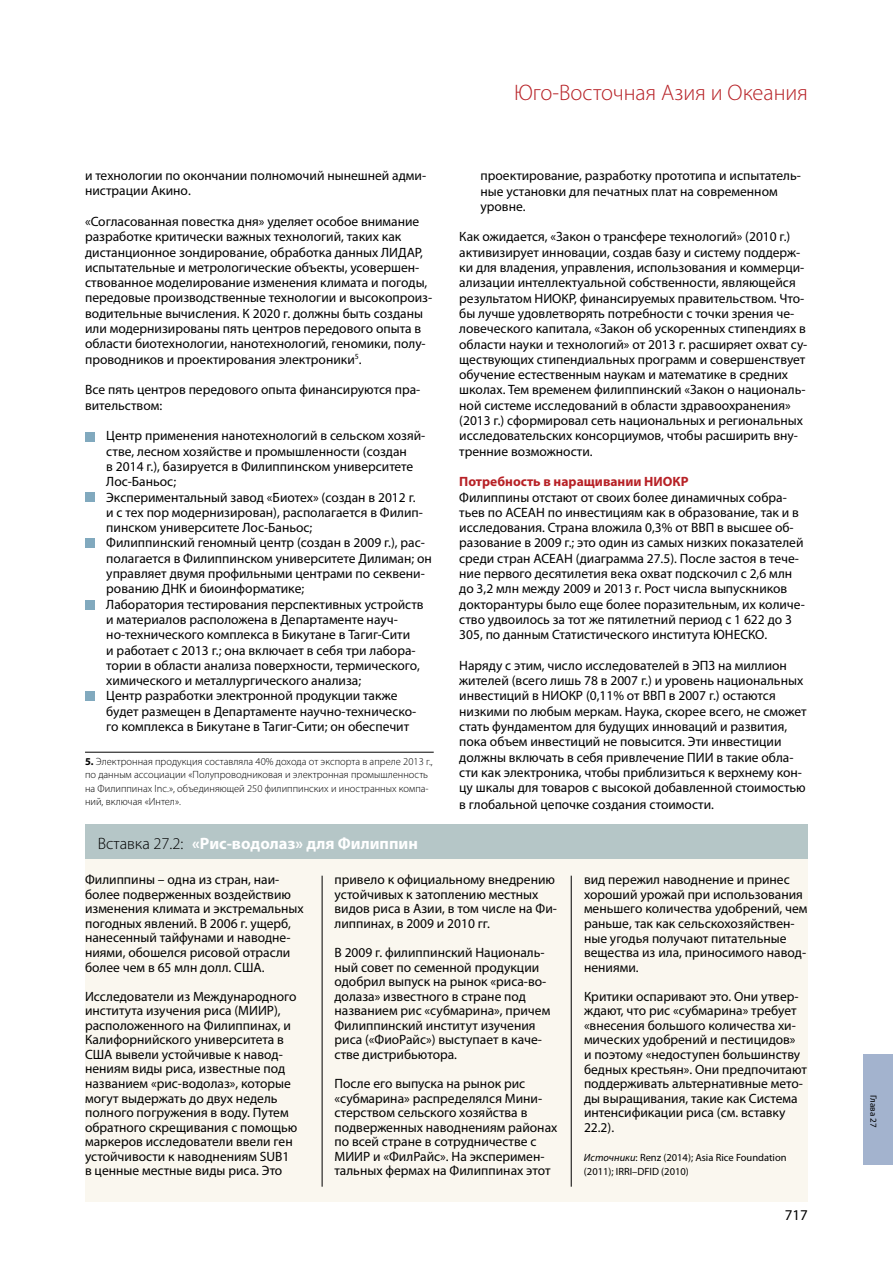
<style>
.page{position:relative;width:893px;height:1263px;background:#fff}
.page>*{position:absolute;margin:0;border:0;box-sizing:border-box;transform-origin:0 0}
.t1{font:300 22.5px "Myriad Pro";color:#b72126}
.t2{font:700 16.5px "Myriad Pro";color:#fff}
.t3{font:15px "Myriad Pro";color:#000}
.t4{font:13.5px/15.3px "Myriad Pro";color:#000}
.t5{font:700 13.5px "Myriad Pro";color:#b72126}
.t6{font:300 10.5px/13.5px "Myriad Pro";color:#000}
.t7{font:10.5px/14.5px "Myriad Pro";color:#000}
.t8{font:9px "Myriad Pro";color:#000}
.s1{font-weight:700}
.s2{font-weight:300;color:#000}
.s3{font-style:italic}
</style>
<div class="page">
<div style="left:863px;top:1054px;width:30px;height:111px;background:#a3b3ce"></div>
<div style="left:85px;top:827px;width:722px;height:375px;background:#faf7ef"></div>
<div style="left:85px;top:824px;width:723px;height:35px;background:#b5c6c7"></div>
<hr style="left:322px;top:876px;width:1px;height:311px;background:#000">
<hr style="left:571px;top:876px;width:1px;height:311px;background:#000">
<hr style="left:85px;top:752px;width:349px;height:1px;background:#000">
<svg style="left:85px;top:432px;width:9px;height:9px"></svg>
<svg style="left:85px;top:492px;width:9px;height:9px"></svg>
<svg style="left:85px;top:538px;width:9px;height:9px"></svg>
<svg style="left:85px;top:601px;width:9px;height:9px"></svg>
<svg style="left:85px;top:692px;width:9px;height:9px"></svg>
<h1 class="t1" style="left:514px;top:79px;width:295px">Юго-Восточная Азия и Океания</h1>
<p class="t4" style="left:85px;top:168px;width:343px">и технологии по окончании полномочий нынешней адми&shy;нистрации Акино.</p>
<p class="t4" style="left:85px;top:214px;width:349px">«Согласованная повестка дня» уделяет особое внимание разработке критически важных технологий, таких как дистанционное зондирование, обработка данных ЛИДАР, испытательные и метрологические объекты, усовершен&shy;ствованное моделирование изменения климата и погоды, передовые производственные технологии и высокопроиз&shy;водительные вычисления. К 2020 г. должны быть созданы или модернизированы пять центров передового опыта в области биотехнологии, нанотехнологий, геномики, полу&shy;проводников и проектирования электроники<sup>5</sup>.</p>
<p class="t4" style="left:85px;top:382px;width:337px">Все пять центров передового опыта финансируются пра&shy;вительством:</p>
<p class="t4" style="left:106px;top:428px;width:327px">Центр применения нанотехнологий в сельском хозяй&shy;стве, лесном хозяйстве и промышленности (создан<br>в 2014 г.), базируется в Филиппинском университете Лос-Баньос;<br>Экспериментальный завод «Биотех» (создан в 2012 г.<br>и с тех пор модернизирован), располагается в Филип&shy;пинском университете Лос-Баньос;<br>Филиппинский геномный центр (создан в 2009 г.), рас&shy;полагается в Филиппинском университете Дилиман; он управляет двумя профильными центрами по секвени&shy;рованию ДНК и биоинформатике;<br>Лаборатория тестирования перспективных устройств и материалов расположена в Департаменте науч&shy;но-технического комплекса в Бикутане в Тагиг-Сити<br>и работает с 2013 г.; она включает в себя три лабора&shy;тории в области анализа поверхности, термического, химического и металлургического анализа;<br>Центр разработки электронной продукции также будет размещен в Департаменте научно-техническо&shy;го комплекса в Бикутане в Тагиг-Сити; он обеспечит</p>
<p class="t6" style="left:85px;top:754px;width:349px"><span class="s1">5.</span> Электронная продукция составляла 40% дохода от экспорта в апреле 2013 г., по данным ассоциации «Полупроводниковая и электронная промышленность на Филиппинах Inc.», объединяющей 250 филиппинских и иностранных компа&shy;ний, включая «Интел».</p>
<p class="t2" style="left:98px;top:832px;width:322px"><span class="s2">Вставка 27.2:</span> «Рис-водолаз» для Филиппин</p>
<p class="t4" style="left:480px;top:168px;width:322px">проектирование, разработку прототипа и испытатель&shy;ные установки для печатных плат на современном уровне.</p>
<p class="t4" style="left:459px;top:229px;width:350px">Как ожидается, «Закон о трансфере технологий» (2010 г.) активизирует инновации, создав базу и систему поддерж&shy;ки для владения, управления, использования и коммерци&shy;ализации интеллектуальной собственности, являющейся результатом НИОКР, финансируемых правительством. Что&shy;бы лучше удовлетворять потребности с точки зрения че&shy;ловеческого капитала, «Закон об ускоренных стипендиях в области науки и технологий» от 2013 г. расширяет охват су&shy;ществующих стипендиальных программ и совершенствует обучение естественным наукам и математике в средних школах. Тем временем филиппинский «Закон о националь&shy;ной системе исследований в области здравоохранения» (2013 г.) сформировал сеть национальных и региональных исследовательских консорциумов, чтобы расширить вну&shy;тренние возможности.</p>
<p class="t5" style="left:459px;top:473px;width:231px">Потребность в наращивании НИОКР</p>
<p class="t4" style="left:459px;top:489px;width:347px">Филиппины отстают от своих более динамичных собра&shy;тьев по АСЕАН по инвестициям как в образование, так и в исследования. Страна вложила 0,3% от ВВП в высшее об&shy;разование в 2009 г.; это один из самых низких показателей среди стран АСЕАН (диаграмма 27.5). После застоя в тече&shy;ние первого десятилетия века охват подскочил с 2,6 млн до 3,2 млн между 2009 и 2013 г. Рост числа выпускников докторантуры было еще более поразительным, их количе&shy;ство удвоилось за тот же пятилетний период с 1 622 до 3<br>305, по данным Статистического института ЮНЕСКО.</p>
<p class="t4" style="left:459px;top:657px;width:349px">Наряду с этим, число исследователей в ЭПЗ на миллион жителей (всего лишь 78 в 2007 г.) и уровень национальных инвестиций в НИОКР (0,11% от ВВП в 2007 г.) остаются низкими по любым меркам. Наука, скорее всего, не сможет стать фундаментом для будущих инноваций и развития, пока объем инвестиций не повысится. Эти инвестиции должны включать в себя привлечение ПИИ в такие обла&shy;сти как электроника, чтобы приблизиться к верхнему кон&shy;цу шкалы для товаров с высокой добавленной стоимостью в глобальной цепочке создания стоимости.</p>
<p class="t4" style="left:85px;top:872px;width:220px;line-height:14.5px">Филиппины – одна из стран, наи&shy;более подверженных воздействию изменения климата и экстремальных погодных явлений. В 2006 г. ущерб, нанесенный тайфунами и наводне&shy;ниями, обошелся рисовой отрасли более чем в 65 млн долл. США.</p>
<p class="t4" style="left:85px;top:989px;width:214px;line-height:14.5px">Исследователи из Международного института изучения риса (МИИР), расположенного на Филиппинах, и<br>Калифорнийского университета в<br>США вывели устойчивые к навод&shy;нениям виды риса, известные под названием «рис-водолаз», которые могут выдержать до двух недель полного погружения в воду. Путем обратного скрещивания с помощью маркеров исследователи ввели ген устойчивости к наводнениям SUB1 в ценные местные виды риса. Это</p>
<p class="t4" style="left:334px;top:872px;width:224px;line-height:14.5px">привело к официальному внедрению устойчивых к затоплению местных видов риса в Азии, в том числе на Фи&shy;липпинах, в 2009 и 2010 гг.</p>
<p class="t4" style="left:334px;top:945px;width:217px;line-height:14.5px">В 2009 г. филиппинский Националь&shy;ный совет по семенной продукции одобрил выпуск на рынок «риса-во&shy;долаза» известного в стране под названием рис «субмарина», причем<br>Филиппинский институт изучения риса («ФиоРайс») выступает в каче&shy;стве дистрибьютора.</p>
<p class="t4" style="left:334px;top:1076px;width:224px;line-height:14.5px">После его выпуска на рынок рис «субмарина» распределялся Мини&shy;стерством сельского хозяйства в подверженных наводнениям районах по всей стране в сотрудничестве с МИИР и «ФилРайс». На эксперимен&shy;тальных фермах на Филиппинах этот</p>
<p class="t4" style="left:584px;top:872px;width:225px;line-height:14.5px">вид пережил наводнение и принес хороший урожай при использования меньшего количества удобрений, чем раньше, так как сельскохозяйствен&shy;ные угодья получают питательные вещества из ила, приносимого навод&shy;нениями.</p>
<p class="t4" style="left:584px;top:989px;width:225px;line-height:14.5px">Критики оспаривают это. Они утвер&shy;ждают, что рис «субмарина» требует «внесения большого количества хи&shy;мических удобрений и пестицидов»<br>и поэтому «недоступен большинству бедных крестьян». Они предпочитают поддерживать альтернативные мето&shy;ды выращивания, такие как Система интенсификации риса (см. вставку<br>22.2).</p>
<p class="t7" style="left:584px;top:1150px;width:204px"><span class="s3">Источники</span>: Renz (2014); Asia Rice Foundation (2011); IRRI–DFID (2010)</p>
<p class="t3" style="left:785px;top:1206px;width:25px">717</p>
<p class="t8" style="left:879px;top:1095px;width:33px;rotate:90deg">Глава 27</p>
</div>
